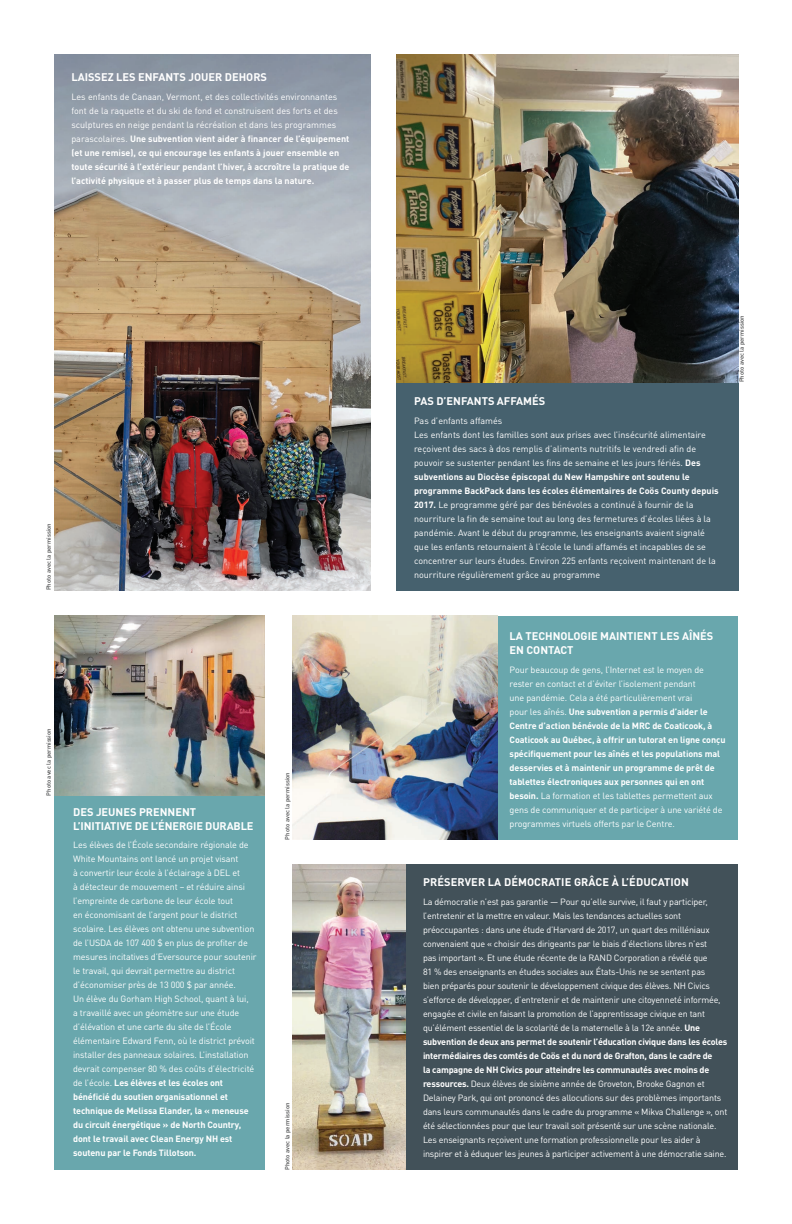
<style>
.page{position:relative;width:792px;height:1224px;background:#fff}
.page>*{position:absolute;margin:0;border:0;box-sizing:border-box;transform-origin:0 0}
.t1{font:700 11px/14px "DIN Pro";color:#fff}
.t2{font:9px/14px "DIN Pro";letter-spacing:-.015em;color:#fff}
.t3{font:700 9px/14px "DIN Pro";color:#fff}
.t4{font:500 6px "DIN Pro";color:#4b4c4d}
.s1{font-weight:400}
.s2{font-weight:700}
</style>
<div class="page">
<img style="left:54px;top:54px;width:316px;height:536px">
<div style="left:292px;top:864px;width:446px;height:306px;background:#425159"></div>
<div style="left:292px;top:616px;width:446px;height:224px;background:#69a7ad"></div>
<div style="left:396px;top:54px;width:342px;height:536px;background:#46616e"></div>
<img style="left:292px;top:616px;width:206px;height:224px">
<img style="left:396px;top:54px;width:342px;height:328px">
<div style="left:54px;top:655px;width:211px;height:515px;background:#69a7ad"></div>
<img style="left:54px;top:616px;width:211px;height:180px">
<img style="left:292px;top:864px;width:113px;height:306px">
<p class="t1" style="left:71px;top:69px;width:197px">LAISSEZ LES ENFANTS JOUER DEHORS</p>
<p class="t3" style="left:71px;top:88px;width:280px"><span class="s1">Les enfants de Canaan, Vermont, et des collectivités environnantes font de la raquette et du ski de fond et construisent des forts et des sculptures en neige pendant la récréation et dans les programmes parascolaires.</span> Une subvention vient aider à financer de l’équipement (et une remise), ce qui encourage les enfants à jouer ensemble en toute sécurité à l’extérieur pendant l’hiver, à accroître la pratique de l’activité physique et à passer plus de temps dans la nature.</p>
<p class="t4" style="left:44px;top:590px;width:69px;rotate:-90deg">Photo avec la permission</p>
<p class="t4" style="left:44px;top:796px;width:69px;rotate:-90deg">Photo avec la permission</p>
<p class="t1" style="left:73px;top:804px;width:182px">DES JEUNES PRENNENT<br>L’INITIATIVE DE L’ÉNERGIE DURABLE</p>
<p class="t2" style="left:73px;top:837px;width:185px">Les élèves de l’École secondaire régionale de White Mountains ont lancé un projet visant<br>à convertir leur école à l’éclairage à DEL et<br>à détecteur de mouvement – et réduire ainsi l’empreinte de carbone de leur école tout<br>en économisant de l’argent pour le district scolaire. Les élèves ont obtenu une subvention de l’USDA de 107 400 $ en plus de profiter de mesures incitatives d’Eversource pour soutenir le travail, qui devrait permettre au district d’économiser près de 13 000 $ par année.<br>Un élève du Gorham High School, quant à lui,<br>a travaillé avec un géomètre sur une étude d’élévation et une carte du site de l’École élémentaire Edward Fenn, où le district prévoit installer des panneaux solaires. L’installation devrait compenser 80 % des coûts d’électricité de l’école. <span class="s2">Les élèves et les écoles ont bénéficié du soutien organisationnel et technique de Melissa Elander, la « meneuse du circuit énergétique » de North Country, dont le travail avec Clean Energy NH est soutenu par le Fonds Tillotson.</span></p>
<p class="t4" style="left:282px;top:840px;width:69px;rotate:-90deg">Photo avec la permission</p>
<p class="t4" style="left:282px;top:1170px;width:69px;rotate:-90deg">Photo avec la permission</p>
<p class="t1" style="left:414px;top:393px;width:133px">PAS D’ENFANTS AFFAMÉS</p>
<p class="t2" style="left:414px;top:412px;width:306px">Pas d’enfants affamés<br>Les enfants dont les familles sont aux prises avec l’insécurité alimentaire reçoivent des sacs à dos remplis d’aliments nutritifs le vendredi afin de pouvoir se sustenter pendant les fins de semaine et les jours fériés. <span class="s2">Des subventions au Diocèse épiscopal du New Hampshire ont soutenu le programme BackPack dans les écoles élémentaires de Coös County depuis 2017.</span> Le programme géré par des bénévoles a continué à fournir de la nourriture la fin de semaine tout au long des fermetures d’écoles liées à la pandémie. Avant le début du programme, les enseignants avaient signalé que les enfants retournaient à l’école le lundi affamés et incapables de se concentrer sur leurs études. Environ 225 enfants reçoivent maintenant de la nourriture régulièrement grâce au programme</p>
<p class="t4" style="left:737px;top:382px;width:69px;rotate:-90deg">Photo avec la permission</p>
<p class="t1" style="left:510px;top:628px;width:205px">LA TECHNOLOGIE MAINTIENT LES AÎNÉS<br>EN CONTACT</p>
<p class="t2" style="left:510px;top:661px;width:217px">Pour beaucoup de gens, l’Internet est le moyen de rester en contact et d’éviter l’isolement pendant<br>une pandémie. Cela a été particulièrement vrai<br>pour les aînés. <span class="s2">Une subvention a permis d’aider le Centre d’action bénévole de la MRC de Coaticook, à Coaticook au Québec, à offrir un tutorat en ligne conçu spécifiquement pour les aînés et les populations mal desservies et à maintenir un programme de prêt de tablettes électroniques aux personnes qui en ont besoin.</span> La formation et les tablettes permettent aux gens de communiquer et de participer à une variété de programmes virtuels offerts par le Centre.</p>
<p class="t1" style="left:423px;top:874px;width:267px">PRÉSERVER LA DÉMOCRATIE GRÂCE À L’ÉDUCATION</p>
<p class="t2" style="left:423px;top:894px;width:306px">La démocratie n’est pas garantie — Pour qu’elle survive, il faut y participer, l’entretenir et la mettre en valeur. Mais les tendances actuelles sont préoccupantes : dans une étude d’Harvard de 2017, un quart des milléniaux convenaient que « choisir des dirigeants par le biais d’élections libres n’est<br>pas important ». Et une étude récente de la RAND Corporation a révélé que<br>81 % des enseignants en études sociales aux États-Unis ne se sentent pas<br>bien préparés pour soutenir le développement civique des élèves. NH Civics s’efforce de développer, d’entretenir et de maintenir une citoyenneté informée, engagée et civile en faisant la promotion de l’apprentissage civique en tant qu’élément essentiel de la scolarité de la maternelle à la 12e année. <span class="s2">Une subvention de deux ans permet de soutenir l’éducation civique dans les écoles intermédiaires des comtés de Coös et du nord de Grafton, dans le cadre de<br>la campagne de NH Civics pour atteindre les communautés avec moins de ressources.</span> Deux élèves de sixième année de Groveton, Brooke Gagnon et Delainey Park, qui ont prononcé des allocutions sur des problèmes importants dans leurs communautés dans le cadre du programme « Mikva Challenge », ont été sélectionnées pour que leur travail soit présenté sur une scène nationale.<br>Les enseignants reçoivent une formation professionnelle pour les aider à inspirer et à éduquer les jeunes à participer activement à une démocratie saine.</p>
</div>
